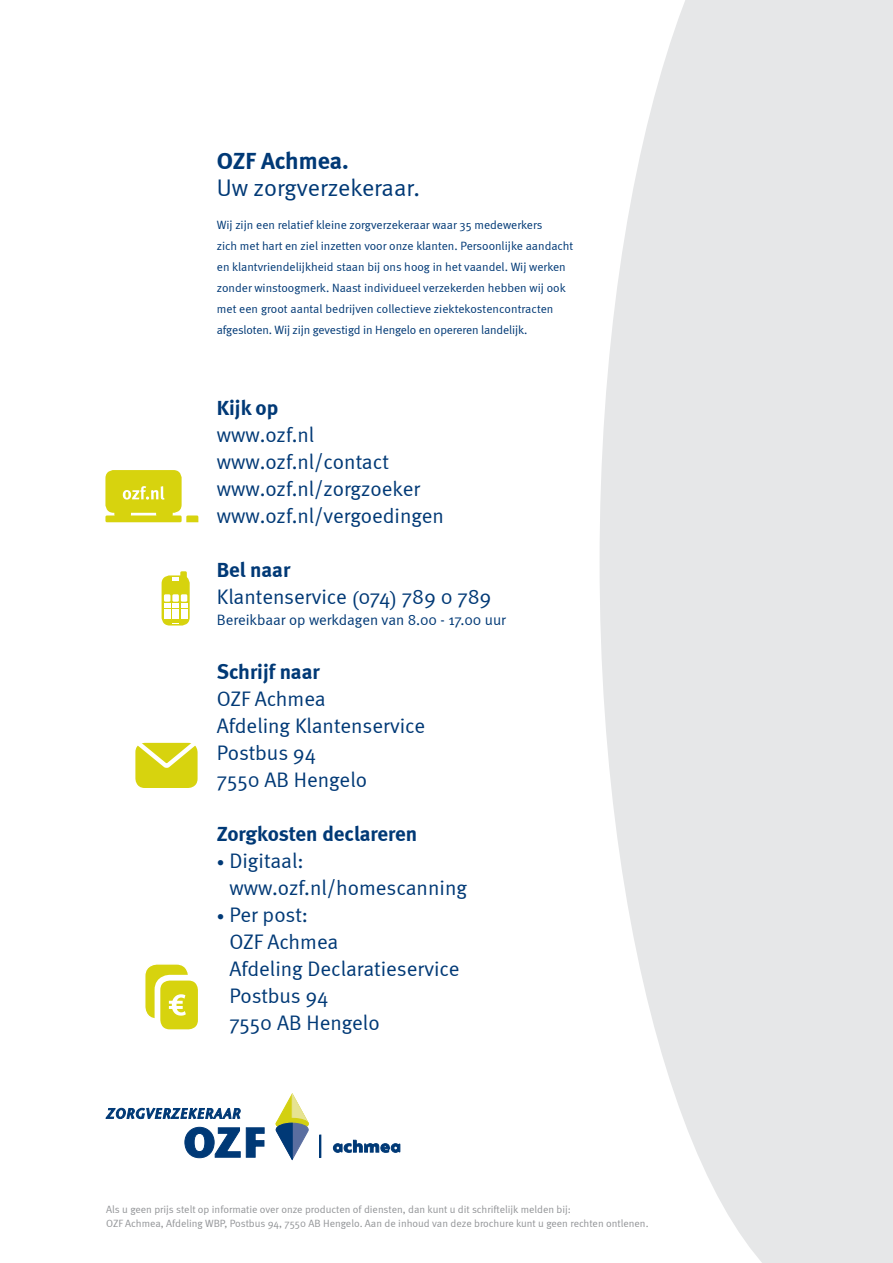
<style>
.page{position:relative;width:893px;height:1263px;background:#fff}
.page>*{position:absolute;margin:0;border:0;box-sizing:border-box;transform-origin:0 0}
.t1{font:24px/27px "Meta Normal";color:#003976}
.t2{font:21px/27px "Meta Normal";color:#003976}
.t3{font:700 21px "Meta";letter-spacing:-.005em;color:#003976}
.t4{font:15px "Meta Normal";color:#003976}
.t5{font:12px/21px "Meta Normal";color:#003976}
.t6{font:10.5px/13.5px "Meta Normal";color:#939598}
.s1{font-family:"Meta";font-weight:700}
.s2{font-size:15px}
</style>
<div class="page">
<svg style="left:600px;top:0;width:293px;height:1263px;background:#e9e9ea"></svg>
<svg style="left:185px;top:1127px;width:55px;height:31px"></svg>
<svg style="left:246px;top:1128px;width:18px;height:29px"></svg>
<svg style="left:106px;top:1108px;width:134px;height:12px"></svg>
<svg style="left:276px;top:1094px;width:32px;height:66px"></svg>
<svg style="left:320px;top:1135px;width:1px;height:22px"></svg>
<svg style="left:333px;top:1140px;width:67px;height:12px"></svg>
<div style="left:162px;top:575px;width:28px;height:50px;background:#d7d30e;border-radius:8px"></div>
<div style="left:180px;top:571px;width:7px;height:10px;background:#d7d30e;border-radius:2px"></div>
<svg style="left:172px;top:578px;width:7px;height:3px"></svg>
<div style="left:181px;top:594px;width:6px;height:8px;background:#fff;border-radius:2px"></div>
<div style="left:172px;top:594px;width:7px;height:8px;background:#fff;border-radius:2px"></div>
<div style="left:164px;top:594px;width:6px;height:8px;background:#fff;border-radius:2px"></div>
<svg style="left:164px;top:603px;width:23px;height:21px"></svg>
<div style="left:135px;top:743px;width:63px;height:45px;background:#d7d30e;border-radius:9px"></div>
<svg style="left:135px;top:742px;width:63px;height:30px"></svg>
<div style="left:145px;top:964px;width:44px;height:55px;background:#d7d30e;border-radius:12px"></div>
<div style="left:144px;top:963px;width:45px;height:57px;border:1px solid #fff;border-radius:12px"></div>
<div style="left:157px;top:978px;width:44px;height:54px;background:#d7d30e;border-radius:12px"></div>
<div style="left:155px;top:975px;width:49px;height:60px;border:6px solid #fff;border-radius:12px"></div>
<svg style="left:169px;top:994px;width:17px;height:22px"></svg>
<div style="left:105px;top:470px;width:77px;height:43px;background:#d7d30e;border-radius:8px"></div>
<div style="left:105px;top:515px;width:77px;height:7px;background:#d7d30e;border-radius:2px"></div>
<svg style="left:186px;top:515px;width:12px;height:7px"></svg>
<div style="left:114px;top:505px;width:17px;height:15px;background:#d7d30e;border-radius:6px"></div>
<div style="left:156px;top:505px;width:17px;height:15px;background:#d7d30e;border-radius:6px"></div>
<svg style="left:123px;top:486px;width:42px;height:14px"></svg>
<p class="t1" style="left:217px;top:146px;width:205px"><span class="s1">OZF Achmea.<br></span>Uw zorgverzekeraar.</p>
<p class="t5" style="left:217px;top:215px;width:358px">Wij zijn een relatief kleine zorgverzekeraar waar 35 medewerkers<br>zich met hart en ziel inzetten voor onze klanten. Persoonlijke aandacht en klantvriendelijkheid staan bij ons hoog in het vaandel. Wij werken zonder winstoogmerk. Naast individueel verzekerden hebben wij ook met een groot aantal bedrijven collectieve ziektekostencontracten afgesloten. Wij zijn gevestigd in Hengelo en opereren landelijk.</p>
<p class="t2" style="left:217px;top:394px;width:229px"><span class="s1">Kijk op<br></span>www.ozf.nl www.ozf.nl/contact www.ozf.nl/zorgzoeker www.ozf.nl/vergoedingen</p>
<p class="t2" style="left:217px;top:556px;width:276px"><span class="s1">Bel naar<br></span>Klantenservice (074) 789 0 789</p>
<p class="t4" style="left:217px;top:611px;width:291px">Bereikbaar op werkdagen van 8.00 - 17.00 uur</p>
<p class="t2" style="left:217px;top:658px;width:210px"><span class="s1">Schrijf naar<br></span>OZF Achmea<br>Afdeling Klantenservice<br>Postbus 94<br>7550 AB Hengelo</p>
<p class="t3" style="left:217px;top:821px;width:202px">Zorgkosten declareren</p>
<p class="t2" style="left:229px;top:847px;width:239px;text-indent:-13px"><span class="s2">•</span> Digitaal: www.ozf.nl/homescanning</p>
<p class="t2" style="left:229px;top:901px;width:232px;text-indent:-13px"><span class="s2">•</span> Per post:<br>OZF Achmea<br>Afdeling Declaratieservice<br>Postbus 94<br>7550 AB Hengelo</p>
<p class="t6" style="left:106px;top:1203px;width:544px">Als u geen prijs stelt op informatie over onze producten of diensten, dan kunt u dit schriftelijk melden bij:<br>OZF Achmea, Afdeling WBP, Postbus 94, 7550 AB Hengelo. Aan de inhoud van deze brochure kunt u geen rechten ontlenen.</p>
</div>
